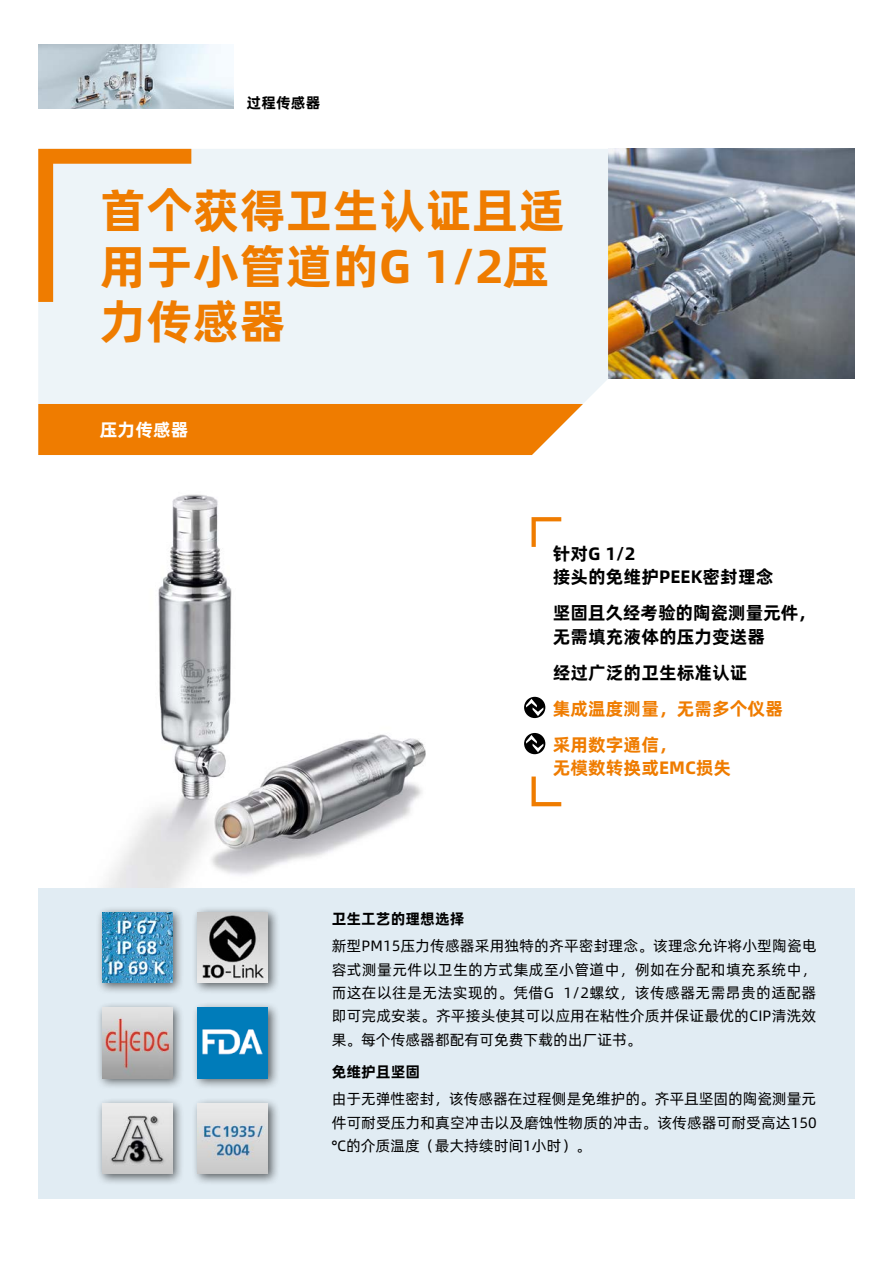
<style>
.page{position:relative;width:893px;height:1263px;background:#fff}
.page>*{position:absolute;margin:0;border:0;box-sizing:border-box;transform-origin:0 0}
.Box_Headline{font:47.25px/55.3px "Alibaba Pu Hui Ti B";color:#ef7c00}
.Features{font:18px/23.4px "Alibaba Pu Hui Ti B";color:#000}
.Features_orange{font:18px/23.4px "Alibaba Pu Hui Ti B";color:#ef7c00}
.Box_Subheadline{font:18px "Alibaba Pu Hui Ti B";color:#fff}
.Fließtext{font:15px/23.4px "Alibaba Pu Hui Ti R";letter-spacing:.005em;color:#000;text-align:justify}
.Fließtext_Headline{font:15px "Alibaba Pu Hui Ti B";color:#000}
.Box_Produktgruppe{font:15px "Alibaba Pu Hui Ti B";color:#000}
</style>
<div class="page">
<img style="left:608px;top:149px;width:247px;height:229px">
<img style="left:38px;top:494px;width:472px;height:395px">
<div style="left:38px;top:149px;width:570px;height:255px;background:#edf4f8"></div>
<div style="left:38px;top:404px;width:545px;height:51px;background:#ef7c00"></div>
<img style="left:38px;top:45px;width:196px;height:63px">
<div style="left:38px;top:889px;width:817px;height:310px;background:#e1ecf3"></div>
<svg style="left:38px;top:149px;width:153px;height:153px;background:#edddca"></svg>
<div style="left:192px;top:906px;width:88px;height:88px;background:#000;opacity:.6"></div>
<img style="left:198px;top:912px;width:70px;height:70px">
<div style="left:96px;top:1001px;width:89px;height:89px;background:#000;opacity:.6"></div>
<img style="left:102px;top:1008px;width:70px;height:70px">
<div style="left:192px;top:1001px;width:88px;height:89px;background:#000;opacity:.6"></div>
<img style="left:198px;top:1008px;width:70px;height:70px">
<div style="left:192px;top:1097px;width:88px;height:89px;background:#000;opacity:.6"></div>
<img style="left:198px;top:1103px;width:70px;height:71px">
<div style="left:96px;top:1097px;width:89px;height:89px;background:#000;opacity:.6"></div>
<img style="left:102px;top:1103px;width:70px;height:71px">
<div style="left:96px;top:906px;width:89px;height:88px;background:#000;opacity:.6"></div>
<img style="left:102px;top:912px;width:70px;height:70px">
<svg style="left:531px;top:517px;width:30px;height:30px"></svg>
<svg style="left:524px;top:697px;width:21px;height:21px"></svg>
<svg style="left:526px;top:699px;width:17px;height:17px"></svg>
<svg style="left:524px;top:733px;width:21px;height:21px"></svg>
<svg style="left:526px;top:735px;width:17px;height:17px"></svg>
<svg style="left:531px;top:776px;width:30px;height:30px"></svg>
<p class="Box_Produktgruppe" style="left:247px;top:91px;width:75px">过程传感器</p>
<p class="Box_Headline" style="left:100px;top:180px;width:466px">首个获得卫生认证且适用于小管道的G 1/2压力传感器</p>
<p class="Box_Subheadline" style="left:100px;top:416px;width:90px">压力传感器</p>
<p class="Features" style="left:553px;top:541px;width:222px">针对G 1/2<br>接头的免维护PEEK密封理念</p>
<p class="Features" style="left:553px;top:600px;width:265px">坚固且久经考验的陶瓷测量元件，无需填充液体的压力变送器</p>
<p class="Features" style="left:553px;top:660px;width:196px">经过广泛的卫生标准认证</p>
<p class="Features_orange" style="left:553px;top:696px;width:232px">集成温度测量，无需多个仪器</p>
<p class="Features_orange" style="left:553px;top:732px;width:180px">采用数字通信，<br>无模数转换或EMC损失</p>
<p class="Fließtext_Headline" style="left:332px;top:906px;width:134px">卫生工艺的理想选择</p>
<p class="Fließtext" style="left:332px;top:933px;width:486px">新型PM15压力传感器采用独特的齐平密封理念。该理念允许将小型陶瓷电容式测量元件以卫生的方式集成至小管道中，例如在分配和填充系统中，而这在以往是无法实现的。凭借G 1/2螺纹，该传感器无需昂贵的适配器即可完成安装。齐平接头使其可以应用在粘性介质并保证最优的CIP清洗效果。每个传感器都配有可免费下载的出厂证书。</p>
<p class="Fließtext_Headline" style="left:332px;top:1059px;width:90px">免维护且坚固</p>
<p class="Fließtext" style="left:332px;top:1086px;width:486px">由于无弹性密封，该传感器在过程侧是免维护的。齐平且坚固的陶瓷测量元件可耐受压力和真空冲击以及磨蚀性物质的冲击。该传感器可耐受高达150 °C的介质温度（最大持续时间1小时）。</p>
</div>
